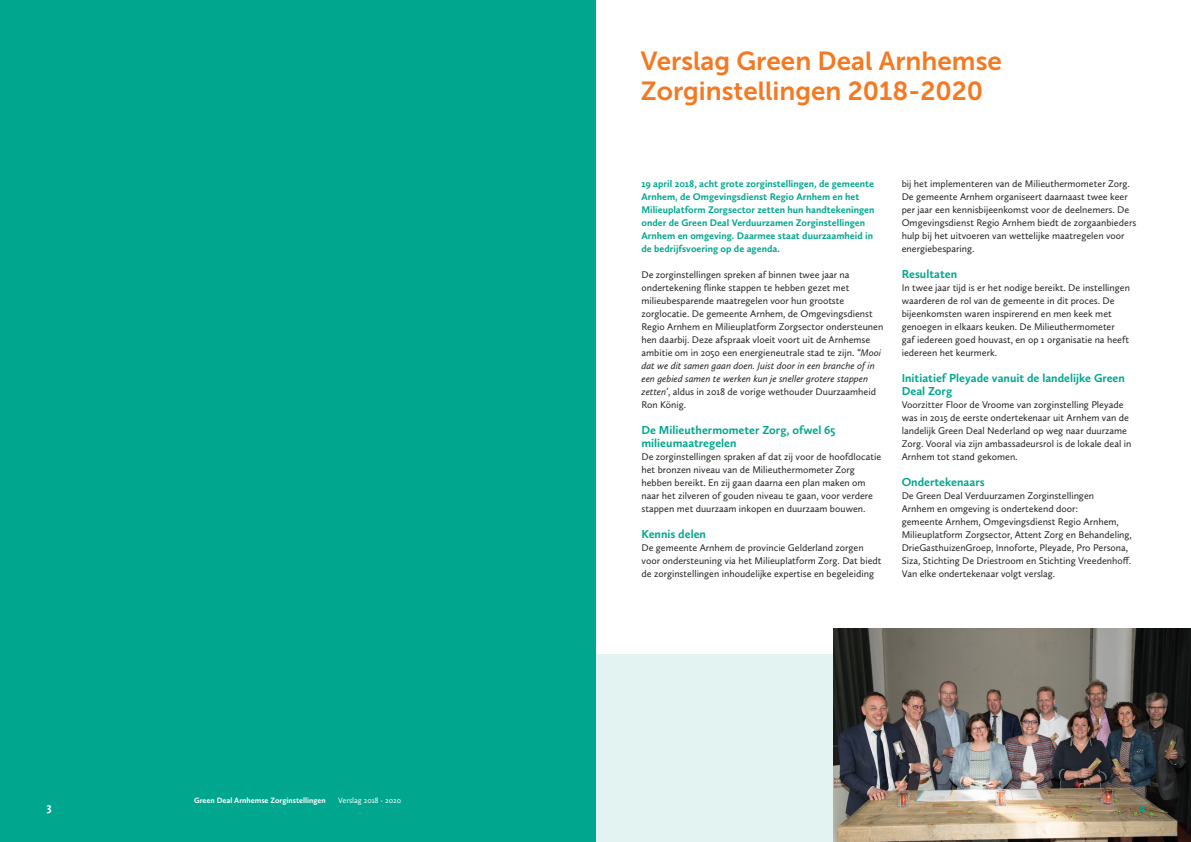
<style>
.page{position:relative;width:1191px;height:842px;background:#fff}
.page>*{position:absolute;margin:0;border:0;box-sizing:border-box;transform-origin:0 0}
.Intro_Kop{font:26px/30px "Museo Sans 700";color:#f47921}
.Title_alinea{font:700 12px/13px "Calluna Sans";color:#00a78e}
.t1{font:700 12px "Calluna Sans";color:#fff}
.text{font:10px/13px "Calluna Sans";color:#231f20}
.Intro{font:700 10px/13px "Calluna Sans";color:#00a78e}
.Title_1{font:700 8px "Calluna Sans";color:#fff}
.Title_1-2{font:8px "Calluna Sans";color:#fff}
.s1{font-style:italic}
</style>
<div class="page">
<div style="left:595px;top:655px;width:596px;height:187px;background:#e2f3f2"></div>
<img style="left:833px;top:629px;width:358px;height:213px">
<div style="left:0;top:0;width:595px;height:842px;background:#00a78e"></div>
<h2 class="Intro_Kop" style="left:641px;top:46px;width:362px">Verslag Green Deal Arnhemse<br>Zorginstellingen 2018-2020</h2>
<p class="Intro" style="left:641px;top:177px;width:234px">19 april 2018, acht grote zorginstellingen, de gemeente Arnhem, de Omgevingsdienst Regio Arnhem en het Milieuplatform Zorgsector zetten hun handtekeningen onder de Green Deal Verduurzamen Zorginstellingen Arnhem en omgeving. Daarmee staat duurzaamheid in de bedrijfsvoering op de agenda.</p>
<p class="text" style="left:641px;top:268px;width:243px">De zorginstellingen spreken af binnen twee jaar na ondertekening flinke stappen te hebben gezet met milieubesparende maatregelen voor hun grootste zorglocatie. De gemeente Arnhem, de Omgevingsdienst Regio Arnhem en Milieuplatform Zorgsector ondersteunen hen daarbij. Deze afspraak vloeit voort uit de Arnhemse ambitie om in 2050 een energieneutrale stad te zijn. <span class="s1">“Mooi dat we dit samen gaan doen. Juist door in een branche of in een gebied samen te werken kun je sneller grotere stappen zetten’</span>, aldus in 2018 de vorige wethouder Duurzaamheid Ron König.</p>
<h2 class="Title_alinea" style="left:641px;top:423px;width:195px">De Milieuthermometer Zorg, ofwel 65 milieumaatregelen</h2>
<p class="text" style="left:641px;top:450px;width:241px">De zorginstellingen spraken af dat zij voor de hoofdlocatie het bronzen niveau van de Milieuthermometer Zorg hebben bereikt. En zij gaan daarna een plan maken om naar het zilveren of gouden niveau te gaan, voor verdere stappen met duurzaam inkopen en duurzaam bouwen.</p>
<h2 class="Title_alinea" style="left:641px;top:527px;width:66px">Kennis delen</h2>
<p class="text" style="left:641px;top:541px;width:241px">De gemeente Arnhem de provincie Gelderland zorgen voor ondersteuning via het Milieuplatform Zorg. Dat biedt de zorginstellingen inhoudelijke expertise en begeleiding</p>
<p class="text" style="left:901px;top:177px;width:236px">bij het implementeren van de Milieuthermometer Zorg.<br>De gemeente Arnhem organiseert daarnaast twee keer per jaar een kennisbijeenkomst voor de deelnemers. De Omgevingsdienst Regio Arnhem biedt de zorgaanbieders hulp bij het uitvoeren van wettelijke maatregelen voor energiebesparing.</p>
<h2 class="Title_alinea" style="left:901px;top:267px;width:57px">Resultaten</h2>
<p class="text" style="left:901px;top:281px;width:230px">In twee jaar tijd is er het nodige bereikt. De instellingen waarderen de rol van de gemeente in dit proces. De bijeenkomsten waren inspirerend en men keek met genoegen in elkaars keuken. De Milieuthermometer gaf iedereen goed houvast, en op 1 organisatie na heeft iedereen het keurmerk.</p>
<h2 class="Title_alinea" style="left:901px;top:371px;width:225px">Initiatief Pleyade vanuit de landelijke Green<br>Deal Zorg</h2>
<p class="text" style="left:901px;top:398px;width:231px">Voorzitter Floor de Vroome van zorginstelling Pleyade was in 2015 de eerste ondertekenaar uit Arnhem van de landelijk Green Deal Nederland op weg naar duurzame Zorg. Vooral via zijn ambassadeursrol is de lokale deal in Arnhem tot stand gekomen.</p>
<h2 class="Title_alinea" style="left:901px;top:475px;width:84px">Ondertekenaars</h2>
<p class="text" style="left:901px;top:489px;width:232px">De Green Deal Verduurzamen Zorginstellingen<br>Arnhem en omgeving is ondertekend door:<br>gemeente Arnhem, Omgevingsdienst Regio Arnhem, Milieuplatform Zorgsector, Attent Zorg en Behandeling, DrieGasthuizenGroep, Innoforte, Pleyade, Pro Persona, Siza, Stichting De Driestroom en Stichting Vreedenhoff.<br>Van elke ondertekenaar volgt verslag.</p>
<h1 class="Title_1" style="left:194px;top:796px;width:133px">Green Deal Arnhemse Zorginstellingen</h1>
<h1 class="Title_1-2" style="left:338px;top:796px;width:64px">Verslag 2018 - 2020</h1>
<p class="t1" style="left:47px;top:799px;width:6px">3</p>
<p class="Title_alinea" style="left:1139px;top:800px;width:8px">4</p>
</div>
